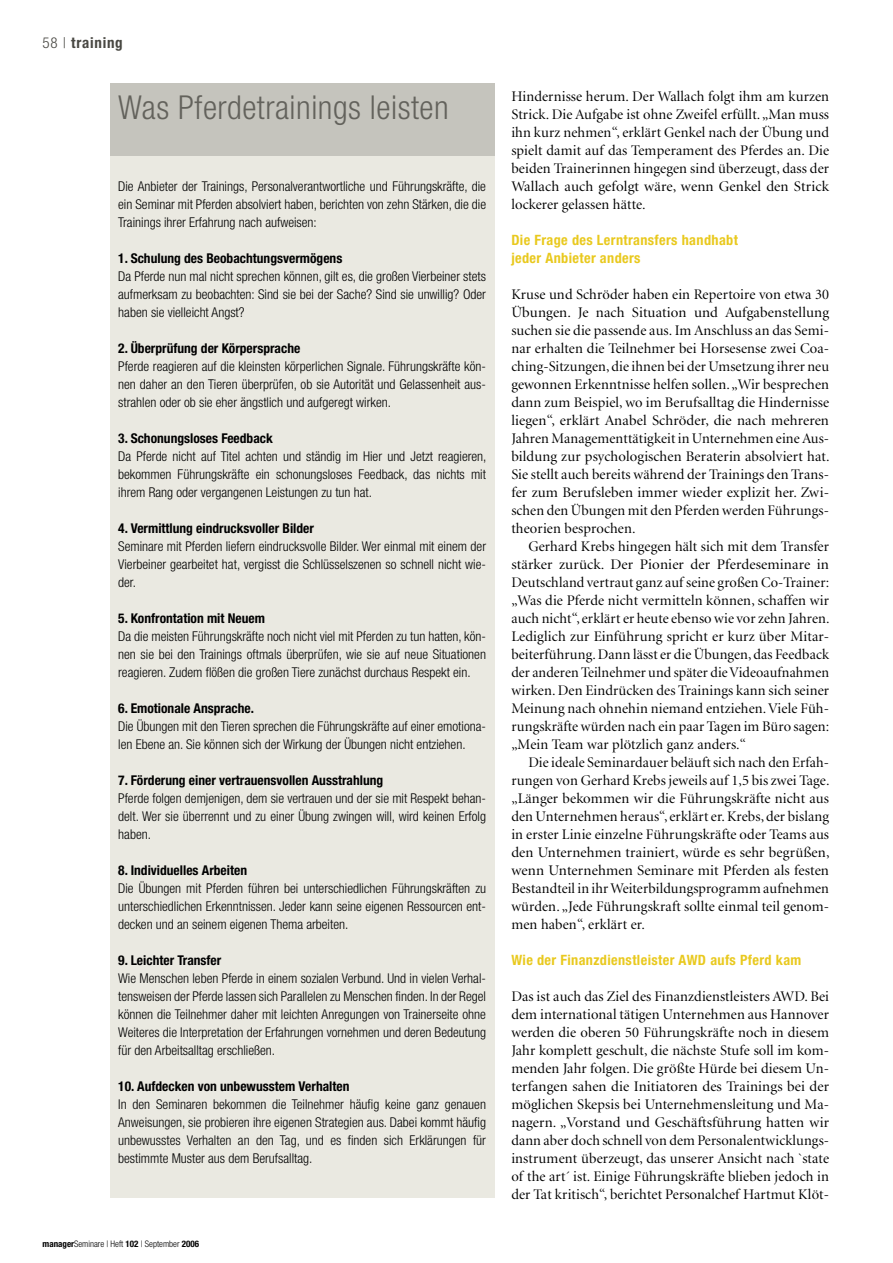
<style>
.page{position:relative;width:893px;height:1263px;background:#fff}
.page>*{position:absolute;margin:0;border:0;box-sizing:border-box;transform-origin:0 0}
.t1{font:300 condensed 33px "Helvetica Neue LT";letter-spacing:.015em;color:#63625c}
.t2{font:700 condensed 15px "Helvetica Neue LT";letter-spacing:.05em;color:#484742}
.t3{font:14.7px/18px "Minion Display";letter-spacing:.01em;color:#000;text-align:justify}
.t4{font:700 condensed 14.25px/18px "Helvetica Neue LT";letter-spacing:.025em;color:#e9c91e}
.t5{font:300 condensed 13.5px/18px "Helvetica Neue LT";color:#000;text-align:justify}
.t6{font:700 condensed 13.5px "Helvetica Neue LT";color:#000}
.t7{font:300 condensed 9px "Helvetica Neue LT";color:#000}
.s1{font-weight:300}
.s2{font-weight:700}
</style>
<div class="page">
<div style="left:110px;top:117px;width:385px;height:1080px;background:#eae9e1"></div>
<div style="left:110px;top:83px;width:385px;height:72px;background:#c5c4bd"></div>
<p class="t2" style="left:43px;top:34px;width:82px"><span class="s1">58 |</span> training</p>
<h1 class="t1" style="left:118px;top:88px;width:332px">Was Pferdetrainings leisten</h1>
<p class="t5" style="left:118px;top:177px;width:369px">Die Anbieter der Trainings, Personalverantwortliche und Führungskräfte, die ein Seminar mit Pferden absolviert haben, berichten von zehn Stärken, die die Trainings ihrer Erfahrung nach aufweisen:</p>
<p class="t6" style="left:118px;top:250px;width:226px">1. Schulung des Beobachtungsvermögens</p>
<p class="t5" style="left:118px;top:267px;width:369px">Da Pferde nun mal nicht sprechen können, gilt es, die großen Vierbeiner stets aufmerksam zu beobachten: Sind sie bei der Sache? Sind sie unwillig? Oder haben sie vielleicht Angst?</p>
<p class="t6" style="left:118px;top:340px;width:184px">2. Überprüfung der Körpersprache</p>
<p class="t5" style="left:118px;top:357px;width:369px">Pferde reagieren auf die kleinsten körperlichen Signale. Führungskräfte kön&shy;nen daher an den Tieren überprüfen, ob sie Autorität und Gelassenheit aus&shy;strahlen oder ob sie eher ängstlich und aufgeregt wirken.</p>
<p class="t6" style="left:118px;top:430px;width:156px">3. Schonungsloses Feedback</p>
<p class="t5" style="left:118px;top:447px;width:370px">Da Pferde nicht auf Titel achten und ständig im Hier und Jetzt reagieren, bekommen Führungskräfte ein schonungsloses Feedback, das nichts mit ihrem Rang oder vergangenen Leistungen zu tun hat.</p>
<p class="t6" style="left:118px;top:520px;width:197px">4. Vermittlung eindrucksvoller Bilder</p>
<p class="t5" style="left:118px;top:537px;width:369px">Seminare mit Pferden liefern eindrucksvolle Bilder. Wer einmal mit einem der Vierbeiner gearbeitet hat, vergisst die Schlüsselszenen so schnell nicht wie&shy;der.</p>
<p class="t6" style="left:118px;top:610px;width:148px">5. Konfrontation mit Neuem</p>
<p class="t5" style="left:118px;top:627px;width:369px">Da die meisten Führungskräfte noch nicht viel mit Pferden zu tun hatten, kön&shy;nen sie bei den Trainings oftmals überprüfen, wie sie auf neue Situationen reagieren. Zudem flößen die großen Tiere zunächst durchaus Respekt ein.</p>
<p class="t6" style="left:118px;top:700px;width:137px">6. Emotionale Ansprache.</p>
<p class="t5" style="left:118px;top:717px;width:369px">Die Übungen mit den Tieren sprechen die Führungskräfte auf einer emotiona&shy;len Ebene an. Sie können sich der Wirkung der Übungen nicht entziehen.</p>
<p class="t6" style="left:118px;top:772px;width:267px">7. Förderung einer vertrauensvollen Ausstrahlung</p>
<p class="t5" style="left:118px;top:789px;width:369px">Pferde folgen demjenigen, dem sie vertrauen und der sie mit Respekt behan&shy;delt. Wer sie überrennt und zu einer Übung zwingen will, wird keinen Erfolg haben.</p>
<p class="t6" style="left:118px;top:862px;width:130px">8. Individuelles Arbeiten</p>
<p class="t5" style="left:118px;top:879px;width:369px">Die Übungen mit Pferden führen bei unterschiedlichen Führungskräften zu unterschiedlichen Erkenntnissen. Jeder kann seine eigenen Ressourcen ent&shy;decken und an seinem eigenen Thema arbeiten.</p>
<p class="t6" style="left:118px;top:952px;width:105px">9. Leichter Transfer</p>
<p class="t5" style="left:118px;top:969px;width:369px">Wie Menschen leben Pferde in einem sozialen Verbund. Und in vielen Verhal&shy;tensweisen der Pferde lassen sich Parallelen zu Menschen finden. In der Regel können die Teilnehmer daher mit leichten Anregungen von Trainerseite ohne Weiteres die Interpretation der Erfahrungen vornehmen und deren Bedeutung für den Arbeitsalltag erschließen.</p>
<p class="t6" style="left:118px;top:1078px;width:233px">10. Aufdecken von unbewusstem Verhalten</p>
<p class="t5" style="left:118px;top:1095px;width:369px">In den Seminaren bekommen die Teilnehmer häufig keine ganz genauen Anweisungen, sie probieren ihre eigenen Strategien aus. Dabei kommt häufig unbewusstes Verhalten an den Tag, und es finden sich Erklärungen für bestimmte Muster aus dem Berufsalltag.</p>
<p class="t7" style="left:43px;top:1238px;width:158px"><span class="s2">manager</span>Seminare | Heft <span class="s2">102</span> | September <span class="s2">2006</span></p>
<p class="t3" style="left:511px;top:88px;width:319px">Hindernisse herum. Der Wallach folgt ihm am kurzen Strick. Die Aufgabe ist ohne Zweifel erfüllt. „Man muss ihn kurz nehmen“, erklärt Genkel nach der Übung und spielt damit auf das Temperament des Pferdes an. Die beiden Trainerinnen hingegen sind überzeugt, dass der Wallach auch gefolgt wäre, wenn Genkel den Strick lockerer gelassen hätte.</p>
<p class="t4" style="left:511px;top:231px;width:228px">Die Frage des Lerntransfers handhabt jeder Anbieter anders</p>
<p class="t3" style="left:511px;top:286px;width:320px">Kruse und Schröder haben ein Repertoire von etwa 30<br>Übungen. Je nach Situation und Aufgabenstellung suchen sie die passende aus. Im Anschluss an das Semi&shy;nar erhalten die Teilnehmer bei Horsesense zwei Coa&shy;ching-Sitzungen, die ihnen bei der Umsetzung ihrer neu gewonnen Erkenntnisse helfen sollen. „Wir besprechen dann zum Beispiel, wo im Berufsalltag die Hindernisse liegen“, erklärt Anabel Schröder, die nach mehreren Jahren Managementtätigkeit in Unternehmen eine Aus&shy;bildung zur psychologischen Beraterin absolviert hat.<br>Sie stellt auch bereits während der Trainings den Trans&shy;fer zum Berufsleben immer wieder explizit her. Zwi&shy;schen den Übungen mit den Pferden werden Führungs&shy;theorien besprochen.</p>
<p class="t3" style="left:511px;top:538px;width:320px;text-indent:17px">Gerhard Krebs hingegen hält sich mit dem Transfer stärker zurück. Der Pionier der Pferdeseminare in Deutschland vertraut ganz auf seine großen Co-Trainer: „Was die Pferde nicht vermitteln können, schaffen wir auch nicht“, erklärt er heute ebenso wie vor zehn Jahren.<br>Lediglich zur Einführung spricht er kurz über Mitar&shy;beiterführung. Dann lässt er die Übungen, das Feedback der anderen Teilnehmer und später die Videoaufnahmen wirken. Den Eindrücken des Trainings kann sich seiner Meinung nach ohnehin niemand entziehen. Viele Füh&shy;rungskräfte würden nach ein paar Tagen im Büro sagen: „Mein Team war plötzlich ganz anders.“</p>
<p class="t3" style="left:511px;top:754px;width:320px;text-indent:17px">Die ideale Seminardauer beläuft sich nach den Erfah&shy;rungen von Gerhard Krebs jeweils auf 1,5 bis zwei Tage. „Länger bekommen wir die Führungskräfte nicht aus den Unternehmen heraus“, erklärt er. Krebs, der bislang in erster Linie einzelne Führungskräfte oder Teams aus den Unternehmen trainiert, würde es sehr begrüßen, wenn Unternehmen Seminare mit Pferden als festen Bestandteil in ihr Weiterbildungsprogramm aufnehmen würden. „Jede Führungskraft sollte einmal teil genom&shy;men haben“, erklärt er.</p>
<p class="t4" style="left:511px;top:951px;width:292px">Wie der Finanzdienstleister AWD aufs Pferd kam</p>
<p class="t3" style="left:511px;top:988px;width:319px">Das ist auch das Ziel des Finanzdienstleisters AWD. Bei dem international tätigen Unternehmen aus Hannover werden die oberen 50 Führungskräfte noch in diesem Jahr komplett geschult, die nächste Stufe soll im kom&shy;menden Jahr folgen. Die größte Hürde bei diesem Un&shy;terfangen sahen die Initiatoren des Trainings bei der möglichen Skepsis bei Unternehmensleitung und Ma&shy;nagern. „Vorstand und Geschäftsführung hatten wir dann aber doch schnell von dem Personalentwicklungs&shy;instrument überzeugt, das unserer Ansicht nach `state of the art´ ist. Einige Führungskräfte blieben jedoch in der Tat kritisch“, berichtet Personalchef Hartmut Klöt-</p>
</div>
